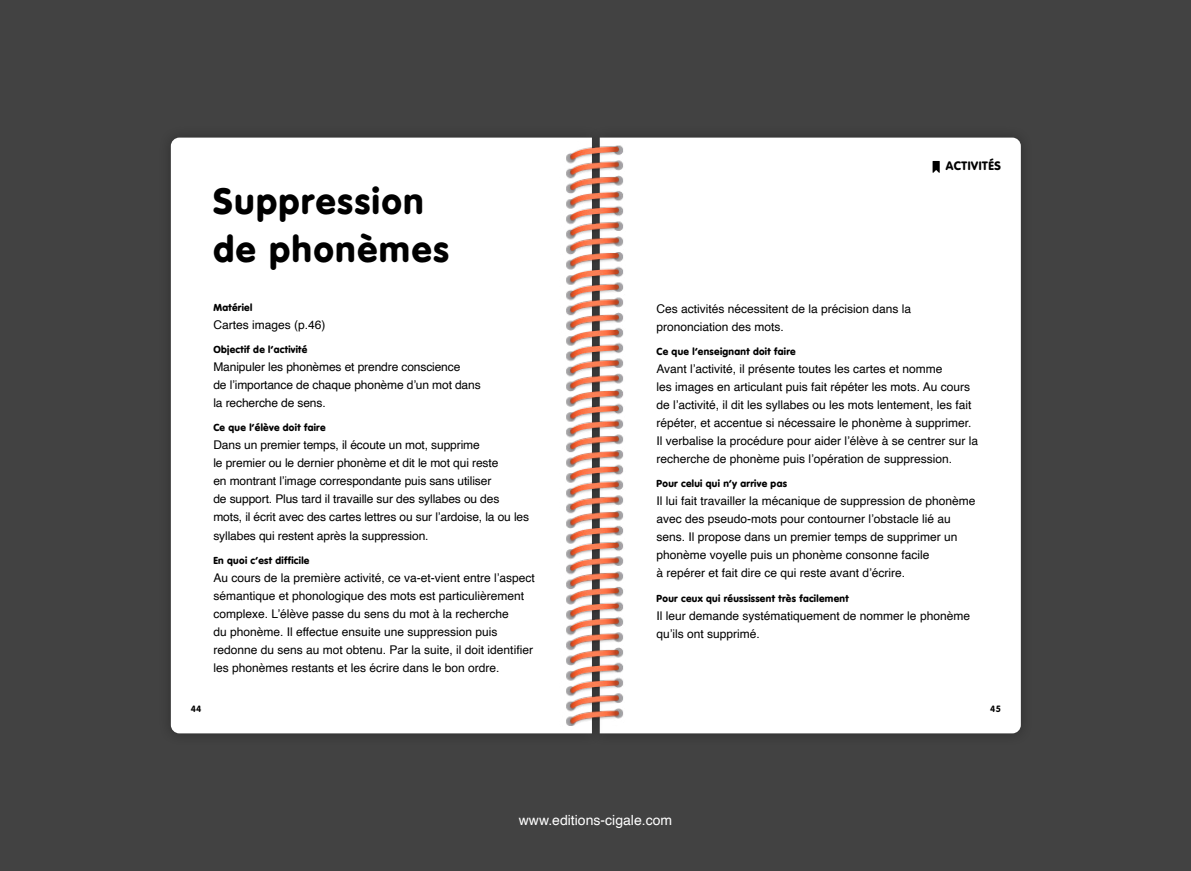
<style>
.page{position:relative;width:1191px;height:871px;background:#fff}
.page>*{position:absolute;margin:0;border:0;box-sizing:border-box;transform-origin:0 0}
.t1{font:900 36px/48px "VAG Rounded Std";letter-spacing:.05em;color:#000}
.t2{font:14px "Helvetica";color:#fff}
.t3{font:12px/18px "Helvetica";color:#000}
.t4{font:900 12px "VAG Rounded Std";letter-spacing:.05em;color:#000}
.t5{font:900 10px "VAG Rounded Std";letter-spacing:.03em;color:#000}
.t6{font:700 9px "VAG Rounded Std";color:#000}
</style>
<div class="page">
<div style="left:0;top:0;width:1191px;height:870px;background:#424242"></div>
<div style="left:587px;top:125px;width:446px;height:620px;background:#000;opacity:.3"></div>
<div style="left:757px;top:137px;width:263px;height:596px;background:#fff"></div>
<svg style="left:932px;top:161px;width:7px;height:12px"></svg>
<div style="left:158px;top:125px;width:446px;height:620px;background:#3f3f3f"></div>
<div style="left:171px;top:137px;width:295px;height:596px;background:#fff"></div>
<img style="left:466px;top:137px;width:291px;height:597px">
<h1 class="t1" style="left:213px;top:178px;width:237px">Suppression de phonèmes</h1>
<p class="t5" style="left:213px;top:301px;width:40px">Matériel</p>
<p class="t3" style="left:213px;top:316px;width:114px">Cartes images (p.46)</p>
<p class="t5" style="left:213px;top:343px;width:96px">Objectif de l’activité</p>
<p class="t3" style="left:213px;top:358px;width:269px">Manipuler les phonèmes et prendre conscience<br>de l’importance de chaque phonème d’un mot dans la recherche de sens.</p>
<p class="t5" style="left:213px;top:421px;width:114px">Ce que l’élève doit faire</p>
<p class="t3" style="left:213px;top:436px;width:317px">Dans un premier temps, il écoute un mot, supprime<br>le premier ou le dernier phonème et dit le mot qui reste<br>en montrant l’image correspondante puis sans utiliser<br>de support. Plus tard il travaille sur des syllabes ou des mots, il écrit avec des cartes lettres ou sur l’ardoise, la ou les syllabes qui restent après la suppression.</p>
<p class="t5" style="left:213px;top:554px;width:98px">En quoi c’est difficile</p>
<p class="t3" style="left:213px;top:568px;width:323px">Au cours de la première activité, ce va-et-vient entre l’aspect sémantique et phonologique des mots est particulièrement complexe. L’élève passe du sens du mot à la recherche<br>du phonème. Il effectue ensuite une suppression puis redonne du sens au mot obtenu. Par la suite, il doit identifier les phonèmes restants et les écrire dans le bon ordre.</p>
<p class="t6" style="left:191px;top:703px;width:12px">44</p>
<p class="t4" style="left:945px;top:158px;width:57px">ACTIVITÉS</p>
<p class="t3" style="left:656px;top:299px;width:256px">Ces activités nécessitent de la précision dans la prononciation des mots.</p>
<p class="t5" style="left:656px;top:345px;width:141px">Ce que l’enseignant doit faire</p>
<p class="t3" style="left:656px;top:360px;width:323px">Avant l’activité, il présente toutes les cartes et nomme<br>les images en articulant puis fait répéter les mots. Au cours de l’activité, il dit les syllabes ou les mots lentement, les fait répéter, et accentue si nécessaire le phonème à supprimer.<br>Il verbalise la procédure pour aider l’élève à se centrer sur la recherche de phonème puis l’opération de suppression.</p>
<p class="t5" style="left:656px;top:477px;width:132px">Pour celui qui n’y arrive pas</p>
<p class="t3" style="left:656px;top:492px;width:320px">Il lui fait travailler la mécanique de suppression de phonème avec des pseudo-mots pour contourner l’obstacle lié au sens. Il propose dans un premier temps de supprimer un phonème voyelle puis un phonème consonne facile<br>à repérer et fait dire ce qui reste avant d’écrire.</p>
<p class="t5" style="left:656px;top:591px;width:194px">Pour ceux qui réussissent très facilement</p>
<p class="t3" style="left:656px;top:606px;width:315px">Il leur demande systématiquement de nommer le phonème qu’ils ont supprimé.</p>
<p class="t6" style="left:990px;top:703px;width:12px">45</p>
<p class="t2" style="left:519px;top:809px;width:155px">www.editions-cigale.com</p>
</div>
